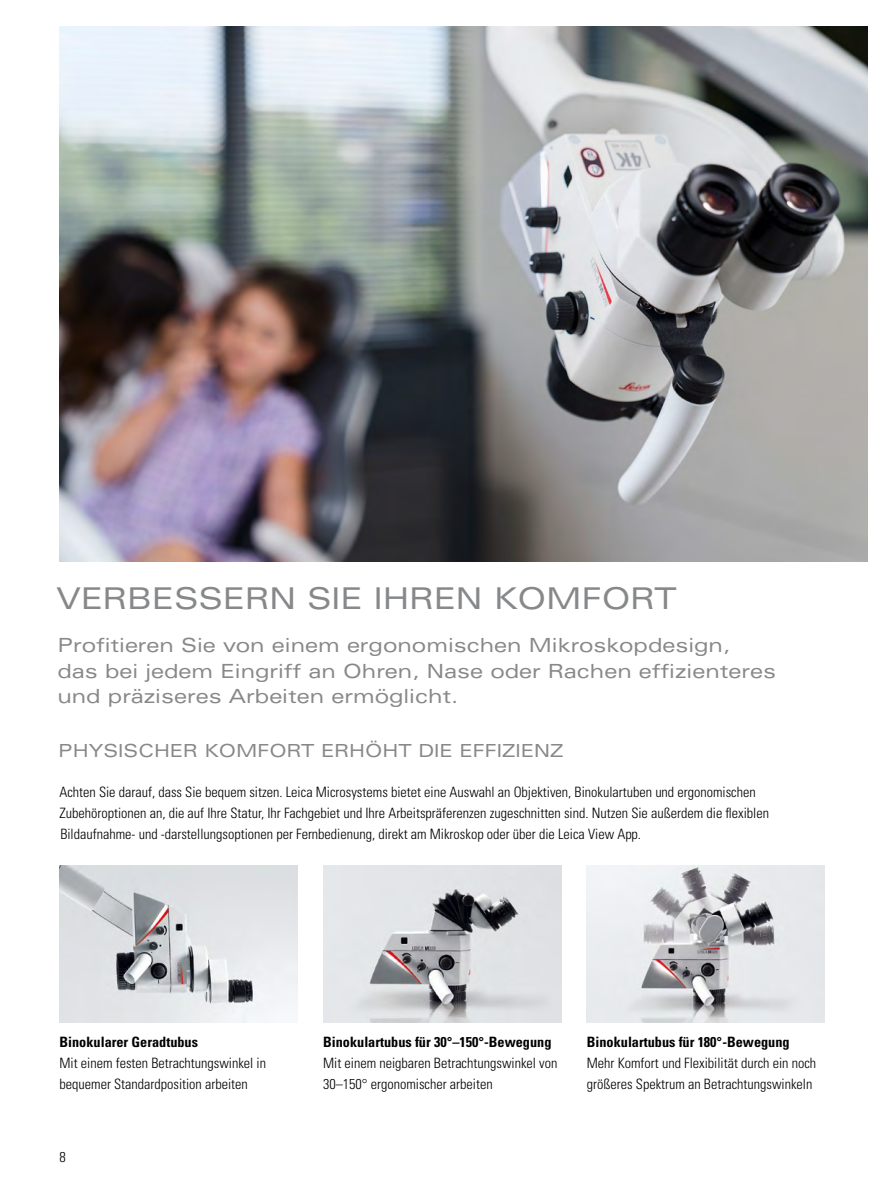
<style>
.page{position:relative;width:893px;height:1191px;background:#fff}
.page>*{position:absolute;margin:0;border:0;box-sizing:border-box;transform-origin:0 0}
.t1{font:expanded 30px "Univers LT Std";color:#87888a}
.t2{font:expanded 19.5px/25.5px "Univers LT Std";color:#87888a}
.t3{font:expanded 18px "Univers LT Std";color:#87888a}
.t4{font:300 condensed 14.25px/21px "Univers LT Std";color:#000}
.t5{font:700 condensed 14.25px "Univers LT Std";color:#000}
</style>
<div class="page">
<img style="left:323px;top:865px;width:238px;height:158px">
<img style="left:59px;top:865px;width:239px;height:158px">
<img style="left:587px;top:865px;width:238px;height:158px">
<img style="left:60px;top:27px;width:807px;height:534px">
<h1 class="t1" style="left:56px;top:580px;width:622px">VERBESSERN SIE IHREN KOMFORT</h1>
<h2 class="t2" style="left:57px;top:632px;width:720px">Profitieren Sie von einem ergonomischen Mikroskopdesign,<br>das bei jedem Eingriff an Ohren, Nase oder Rachen effizienteres und präziseres Arbeiten ermöglicht.</h2>
<p class="t3" style="left:58px;top:740px;width:507px">PHYSISCHER KOMFORT ERHÖHT DIE EFFIZIENZ</p>
<p class="t4" style="left:59px;top:781px;width:711px">Achten Sie darauf, dass Sie bequem sitzen. Leica Microsystems bietet eine Auswahl an Objektiven, Binokulartuben und ergonomischen<br>Zubehöroptionen an, die auf Ihre Statur, Ihr Fachgebiet und Ihre Arbeitspräferenzen zugeschnitten sind. Nutzen Sie außerdem die flexiblen<br>Bildaufnahme- und -darstellungsoptionen per Fernbedienung, direkt am Mikroskop oder über die Leica View App.</p>
<p class="t5" style="left:60px;top:1033px;width:140px">Binokularer Geradtubus</p>
<p class="t4" style="left:60px;top:1052px;width:208px">Mit einem festen Betrachtungswinkel in bequemer Standardposition arbeiten</p>
<p class="t4" style="left:60px;top:1146px;width:8px">8</p>
<p class="t5" style="left:323px;top:1033px;width:230px">Binokulartubus für 30°–150°-Bewegung</p>
<p class="t4" style="left:323px;top:1052px;width:236px">Mit einem neigbaren Betrachtungswinkel von<br>30–150° ergonomischer arbeiten</p>
<p class="t5" style="left:587px;top:1033px;width:204px">Binokulartubus für 180°-Bewegung</p>
<p class="t4" style="left:587px;top:1052px;width:231px">Mehr Komfort und Flexibilität durch ein noch größeres Spektrum an Betrachtungswinkeln</p>
</div>
